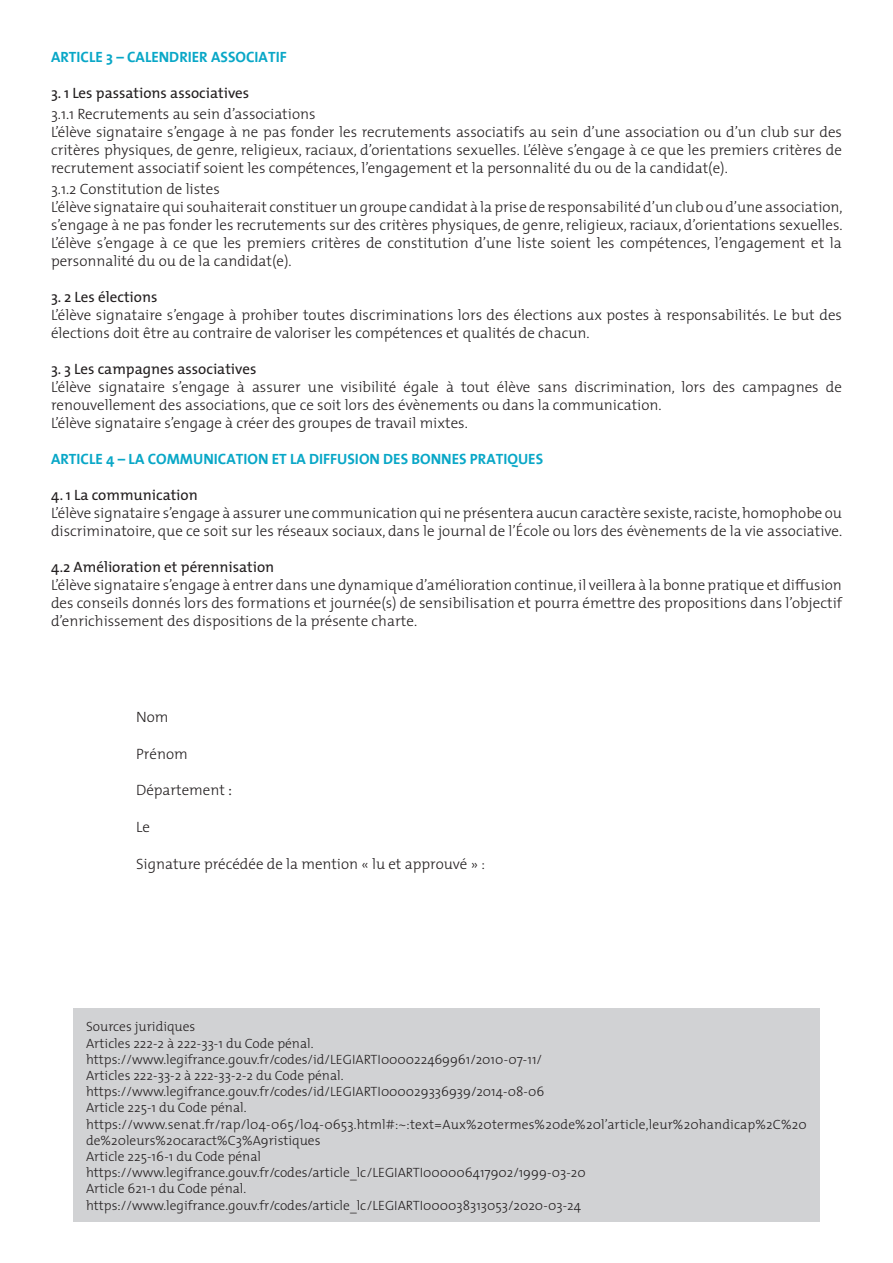
<style>
.page{position:relative;width:893px;height:1263px;background:#fff}
.page>*{position:absolute;margin:0;border:0;box-sizing:border-box;transform-origin:0 0}
.t1{font:300 15px/18px "The Mix";color:#231f20}
.t2{font:15px "The Mix";color:#231f20}
.t3{font:700 15px "The Sans";color:#09a7c7}
.t4{font:300 13.5px/16.2px "The Mix";color:#231f20}
.s1{font-family:"Minion Pro";font-weight:400}
</style>
<div class="page">
<div style="left:73px;top:1008px;width:747px;height:214px;background:#d1d2d4"></div>
<p class="t3" style="left:51px;top:44px;width:237px">ARTICLE 3 – CALENDRIER ASSOCIATIF</p>
<p class="t2" style="left:51px;top:80px;width:200px">3. 1 Les passations associatives</p>
<p class="t1" style="left:51px;top:104px;width:792px">3.1.1 Recrutements au sein d’associations<br>L’élève signataire s’engage à ne pas fonder les recrutements associatifs au sein d’une association ou d’un club sur des critères physiques, de genre, religieux, raciaux, d’orientations sexuelles. L’élève s’engage à ce que les premiers critères de recrutement associatif soient les compétences, l’engagement et la personnalité du ou de la candidat(e).</p>
<p class="t1" style="left:51px;top:179px;width:793px">3.1.2 Constitution de listes<br>L’élève signataire qui souhaiterait constituer un groupe candidat à la prise de responsabilité d’un club ou d’une association, s’engage à ne pas fonder les recrutements sur des critères physiques, de genre, religieux, raciaux, d’orientations sexuelles.<br>L’élève s’engage à ce que les premiers critères de constitution d’une liste soient les compétences, l’engagement et la personnalité du ou de la candidat(e).</p>
<p class="t2" style="left:51px;top:284px;width:108px">3. 2 Les élections</p>
<p class="t1" style="left:51px;top:305px;width:792px">L’élève signataire s’engage à prohiber toutes discriminations lors des élections aux postes à responsabilités. Le but des élections doit être au contraire de valoriser les compétences et qualités de chacun.</p>
<p class="t2" style="left:51px;top:356px;width:207px">3. 3 Les campagnes associatives</p>
<p class="t1" style="left:51px;top:377px;width:792px">L’élève signataire s’engage à assurer une visibilité égale à tout élève sans discrimination, lors des campagnes de renouvellement des associations, que ce soit lors des évènements ou dans la communication.<br>L’élève signataire s’engage à créer des groupes de travail mixtes.</p>
<p class="t3" style="left:51px;top:446px;width:494px">ARTICLE 4 – LA COMMUNICATION ET LA DIFFUSION DES BONNES PRATIQUES</p>
<p class="t2" style="left:51px;top:482px;width:148px">4. 1 La communication</p>
<p class="t1" style="left:51px;top:503px;width:793px">L’élève signataire s’engage à assurer une communication qui ne présentera aucun caractère sexiste, raciste, homophobe ou discriminatoire, que ce soit sur les réseaux sociaux, dans le journal de l’École ou lors des évènements de la vie associative.</p>
<p class="t2" style="left:51px;top:554px;width:225px">4.2 Amélioration et pérennisation</p>
<p class="t1" style="left:51px;top:575px;width:792px;text-align:justify">L’élève signataire s’engage à entrer dans une dynamique d’amélioration continue, il veillera à la bonne pratique et diffusion des conseils donnés lors des formations et journée(s) de sensibilisation et pourra émettre des propositions dans l’objectif d’enrichissement des dispositions de la présente charte.</p>
<p class="t1" style="left:136px;top:707px;width:34px">Nom</p>
<p class="t1" style="left:136px;top:744px;width:53px">Prénom</p>
<p class="t1" style="left:136px;top:781px;width:97px">Département <span class="s1">:</span></p>
<p class="t1" style="left:136px;top:818px;width:15px">Le</p>
<p class="t1" style="left:136px;top:854px;width:350px">Signature précédée de la mention « lu et approuvé » :</p>
<p class="t4" style="left:86px;top:1018px;width:722px">Sources juridiques<br>Articles 222-2 à 222-33-1 du Code pénal.<br>https://www.legifrance.gouv.fr/codes/id/LEGIARTI000022469961/2010-07-11/<br>Articles 222-33-2 à 222-33-2-2 du Code pénal.<br>https://www.legifrance.gouv.fr/codes/id/LEGIARTI000029336939/2014-08-06<br>Article 225-1 du Code pénal. https://www.senat.fr/rap/l04-065/l04-0653.html#:~:text=Aux%20termes%20de%20l’article,leur%20handicap%2C%20 de%20leurs%20caract%C3%A9ristiques<br>Article 225-16-1 du Code pénal<br>https://www.legifrance.gouv.fr/codes/article_lc/LEGIARTI000006417902/1999-03-20<br>Article 621-1 du Code pénal.<br>https://www.legifrance.gouv.fr/codes/article_lc/LEGIARTI000038313053/2020-03-24</p>
</div>
